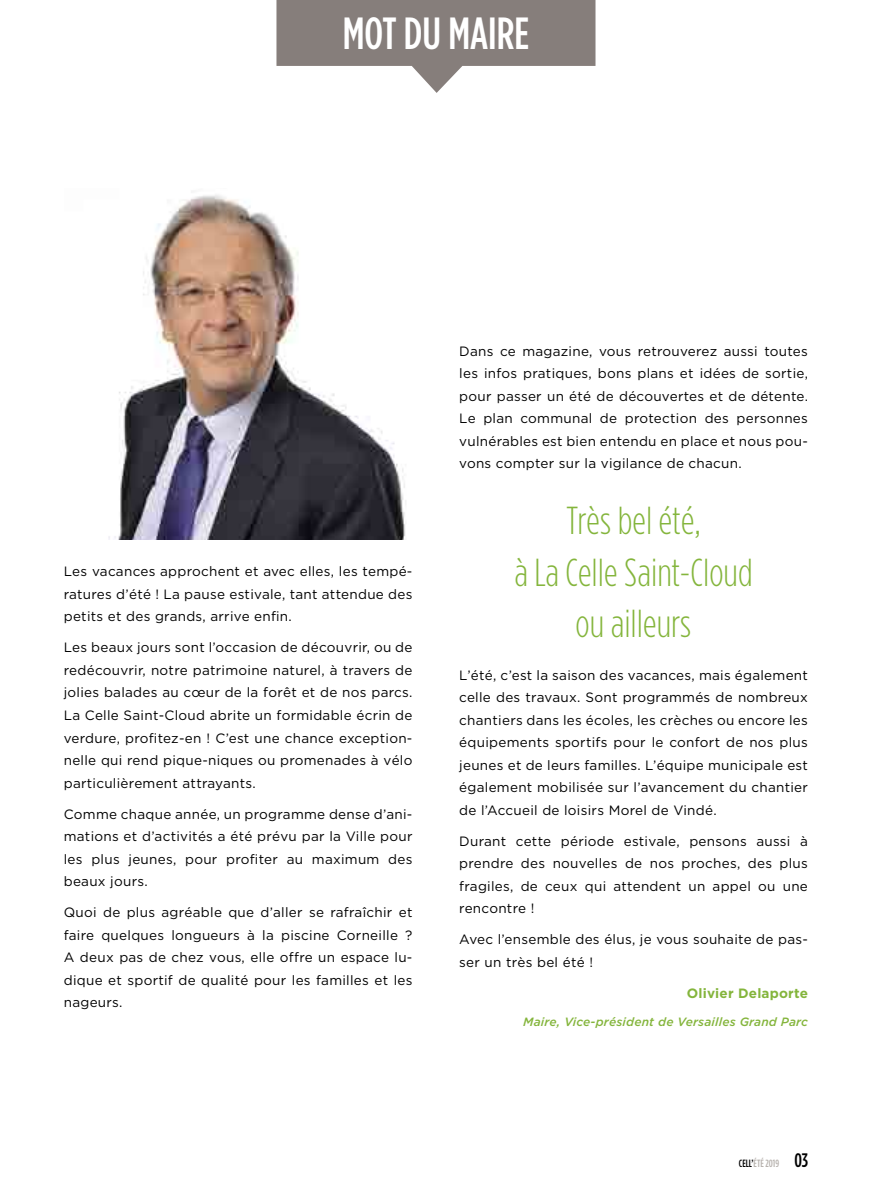
<style>
.page{position:relative;width:872px;height:1191px;background:#fff}
.page>*{position:absolute;margin:0;border:0;box-sizing:border-box;transform-origin:0 0}
.t1{font:500 condensed 45px "Gotham";color:#fff}
.t2{font:300 condensed 39px/51px "Gotham";color:#84b53c;text-align:center}
.t3{font:13.5px/22.5px "Gotham";letter-spacing:.02em;color:#000;text-align:justify}
.t4{font:700 13.5px "Gotham";letter-spacing:.015em;color:#84b53c}
.t5{font:italic 500 12px "Gotham";letter-spacing:.015em;color:#84b53c}
.t6{font:500 condensed 10.5px "Gotham";color:#b7b2ae}
.s1{color:#000}
.s2{font-size:19.5px;color:#000}
</style>
<div class="page">
<svg style="left:276px;top:0;width:319px;height:93px"></svg>
<img style="left:108px;top:195px;width:298px;height:344px">
<h1 class="t1" style="left:343px;top:8px;width:188px">MOT DU MAIRE</h1>
<p class="t3" style="left:64px;top:560px;width:350px">Les vacances approchent et avec elles, les tempé&shy;ratures d’été ! La pause estivale, tant attendue des petits et des grands, arrive enfin.</p>
<p class="t3" style="left:64px;top:636px;width:350px">Les beaux jours sont l’occasion de découvrir, ou de redécouvrir, notre patrimoine naturel, à travers de jolies balades au cœur de la forêt et de nos parcs.<br>La Celle Saint-Cloud abrite un formidable écrin de verdure, profitez-en ! C’est une chance exception&shy;nelle qui rend pique-niques ou promenades à vélo particulièrement attrayants.</p>
<p class="t3" style="left:64px;top:802px;width:350px">Comme chaque année, un programme dense d’ani&shy;mations et d’activités a été prévu par la Ville pour les plus jeunes, pour profiter au maximum des beaux jours.</p>
<p class="t3" style="left:64px;top:901px;width:350px">Quoi de plus agréable que d’aller se rafraîchir et faire quelques longueurs à la piscine Corneille ?<br>A deux pas de chez vous, elle offre un espace lu&shy;dique et sportif de qualité pour les familles et les nageurs.</p>
<p class="t3" style="left:459px;top:340px;width:350px">Dans ce magazine, vous retrouverez aussi toutes les infos pratiques, bons plans et idées de sortie, pour passer un été de découvertes et de détente.<br>Le plan communal de protection des personnes vulnérables est bien entendu en place et nous pou&shy;vons compter sur la vigilance de chacun.</p>
<h2 class="t2" style="left:514px;top:495px;width:240px">Très bel été,<br>à La Celle Saint-Cloud ou ailleurs</h2>
<p class="t3" style="left:459px;top:663px;width:350px">L’été, c’est la saison des vacances, mais également celle des travaux. Sont programmés de nombreux chantiers dans les écoles, les crèches ou encore les équipements sportifs pour le confort de nos plus jeunes et de leurs familles. L’équipe municipale est également mobilisée sur l’avancement du chantier de l’Accueil de loisirs Morel de Vindé.</p>
<p class="t3" style="left:459px;top:829px;width:350px">Durant cette période estivale, pensons aussi à prendre des nouvelles de nos proches, des plus fragiles, de ceux qui attendent un appel ou une rencontre !</p>
<p class="t3" style="left:459px;top:928px;width:350px">Avec l’ensemble des élus, je vous souhaite de pas&shy;ser un très bel été !</p>
<p class="t4" style="left:687px;top:985px;width:123px">Olivier Delaporte</p>
<p class="t5" style="left:523px;top:1015px;width:286px">Maire, Vice-président de Versailles Grand Parc</p>
<p class="t6" style="left:739px;top:1157px;width:71px"><span class="s1">CELL’</span>ÉTÉ 2019 <span class="s2">03</span></p>
</div>
